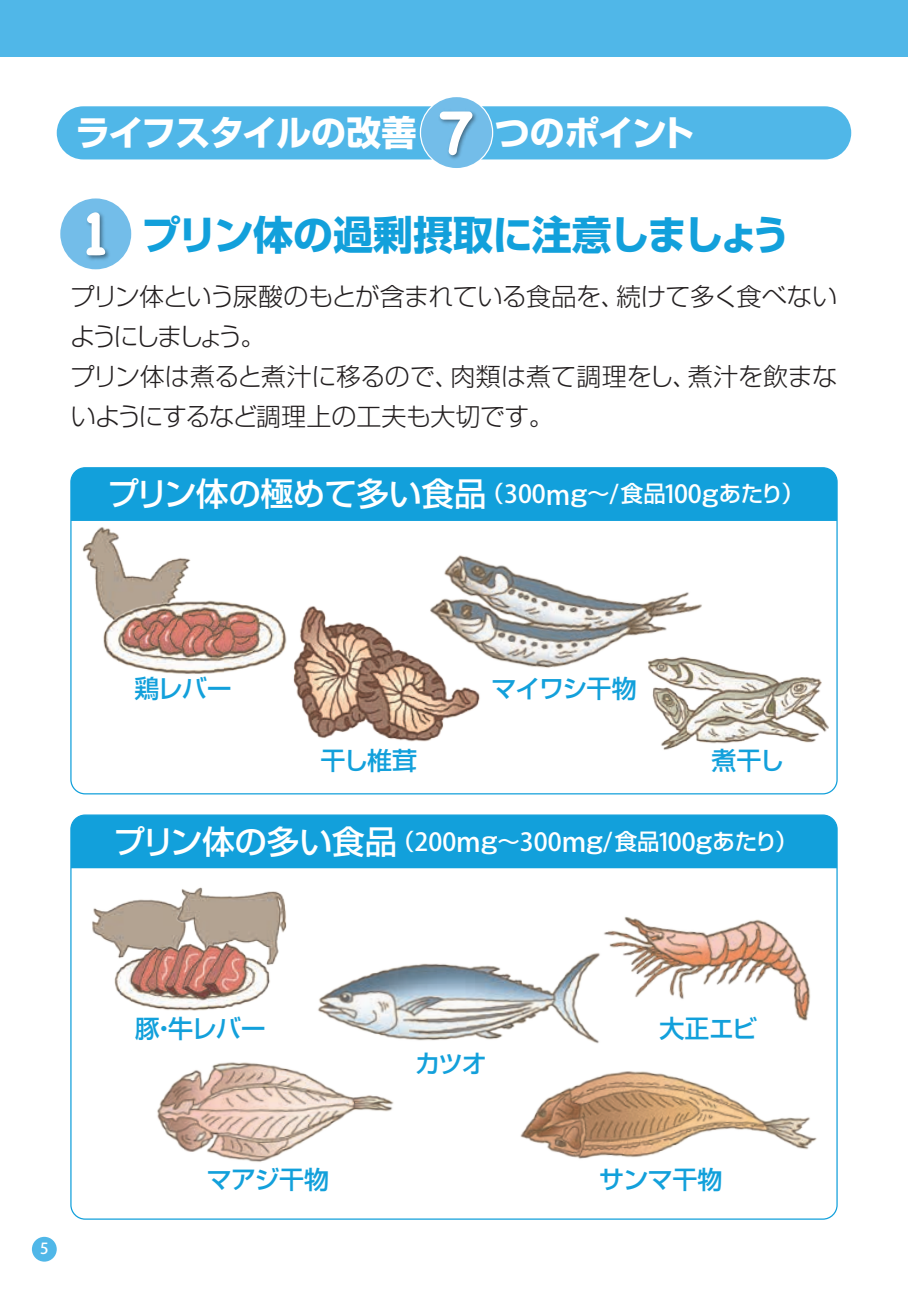
<style>
.page{position:relative;width:908px;height:1290px;background:#fff}
.page>*{position:absolute;margin:0;border:0;box-sizing:border-box;transform-origin:0 0}
.t1{font:700 40px "Shin Go Pro";letter-spacing:-.02em;color:#12a0db}
.t2{font:700 35px "Shin Go Pro";letter-spacing:-.035em;color:#fff}
.t3{font:500 32.5px "Shin Go Pro";letter-spacing:-.01em;color:#fff}
.t4{font:300 25px/40px "Shin Go Pro";letter-spacing:-.02em;color:#231f20}
.t5{font:500 25px "Shin Go Pro";letter-spacing:-.035em;color:#12a0db}
.t6{font:500 24.75px "Koz Go Std";color:#fff}
.t7{font:500 15.25px "Koz Go Std";color:#fff}
.s1{font-family:"Chalkboard";font-size:60px}
.s2{font-family:"Chalkboard";font-size:60px;color:#fff}
.s3{font-size:22.5px}
.s4{font-family:"Koz Go Std";font-size:24.75px}
.s5{font-family:"Koz Go Std";font-size:27.25px}
.s6{font-family:"Gothic MB101 Pro";font-size:24.75px}
.s7{font-family:"Shin Go Pro";font-size:32.5px}
.s8{font-family:"Shin Go Pro";font-size:22.5px}
.s9{font-size:27.25px}
.s10{font-family:"Gothic MB101 Pro"}
</style>
<div class="page">
<div style="left:0;top:0;width:907px;height:57px;background:#50b7e8"></div>
<div style="left:32px;top:1237px;width:25px;height:24px;background:#50b7e8;border-radius:50%"></div>
<div style="left:60px;top:198px;width:71px;height:71px;background:#73bde9;border-radius:50%"></div>
<img style="left:79px;top:199px;width:37px;height:71px">
<div style="left:57px;top:106px;width:793px;height:53px;background:#50b7e8;border-radius:27px"></div>
<div style="left:421px;top:97px;width:71px;height:71px;background:#73bde9;border-radius:50%"></div>
<img style="left:434px;top:97px;width:48px;height:71px">
<img style="left:82px;top:527px;width:109px;height:67px">
<img style="left:629px;top:624px;width:209px;height:171px">
<img style="left:444px;top:555px;width:285px;height:162px">
<img style="left:296px;top:575px;width:204px;height:167px">
<img style="left:70px;top:594px;width:248px;height:97px">
<img style="left:92px;top:899px;width:79px;height:39px">
<img style="left:171px;top:887px;width:115px;height:27px">
<img style="left:102px;top:914px;width:185px;height:97px">
<img style="left:520px;top:1051px;width:318px;height:137px">
<img style="left:548px;top:860px;width:290px;height:191px">
<img style="left:157px;top:1062px;width:237px;height:100px">
<img style="left:318px;top:914px;width:296px;height:145px">
<div style="left:71px;top:468px;width:765px;height:53px;background:#12a0db"></div>
<div style="left:71px;top:815px;width:765px;height:53px;background:#12a0db"></div>
<p class="t2" style="left:75px;top:105px;width:620px">ライフスタイルの改善　　<span class="s1">7</span> つのポイント</p>
<p class="t1" style="left:83px;top:203px;width:708px"><span class="s2">1</span> プリン体の過剰摂取に注意しましょう</p>
<p class="t4" style="left:70px;top:273px;width:768px">プリン体という尿酸のもとが含まれている食品を、続けて多く食べないようにしましょう。<br>プリン体は煮ると煮汁に移るので、肉類は煮て調理をし、煮汁を飲まないようにするなど調理上の工夫も大切です。</p>
<p class="t3" style="left:107px;top:467px;width:698px">プリン体の極めて多い食品<span class="s3">（</span><span class="s4">300</span><span class="s5">m</span><span class="s6">g</span><span class="s3">～</span><span class="s4">/</span><span class="s3">食品</span><span class="s4">100</span><span class="s6">g</span><span class="s3">あたり）</span></p>
<p class="t7" style="left:40px;top:1239px;width:10px">5</p>
<p class="t5" style="left:134px;top:668px;width:99px">鶏レバー</p>
<p class="t5" style="left:491px;top:668px;width:147px">マイワシ干物</p>
<p class="t5" style="left:320px;top:740px;width:98px">干し椎茸</p>
<p class="t5" style="left:711px;top:740px;width:74px">煮干し</p>
<p class="t6" style="left:113px;top:826px;width:686px"><span class="s7">プリン体の多い食品</span><span class="s8">（</span>200<span class="s9">m</span><span class="s10">g</span><span class="s8">～</span>300<span class="s9">m</span><span class="s10">g</span>/<span class="s8">食品</span>100<span class="s10">g</span><span class="s8">あたり）</span></p>
<p class="t5" style="left:135px;top:1008px;width:132px">豚・牛レバー</p>
<p class="t5" style="left:659px;top:1008px;width:99px">大正エビ</p>
<p class="t5" style="left:415px;top:1043px;width:73px">カツオ</p>
<p class="t5" style="left:207px;top:1158px;width:124px">マアジ干物</p>
<p class="t5" style="left:599px;top:1158px;width:125px">サンマ干物</p>
</div>
